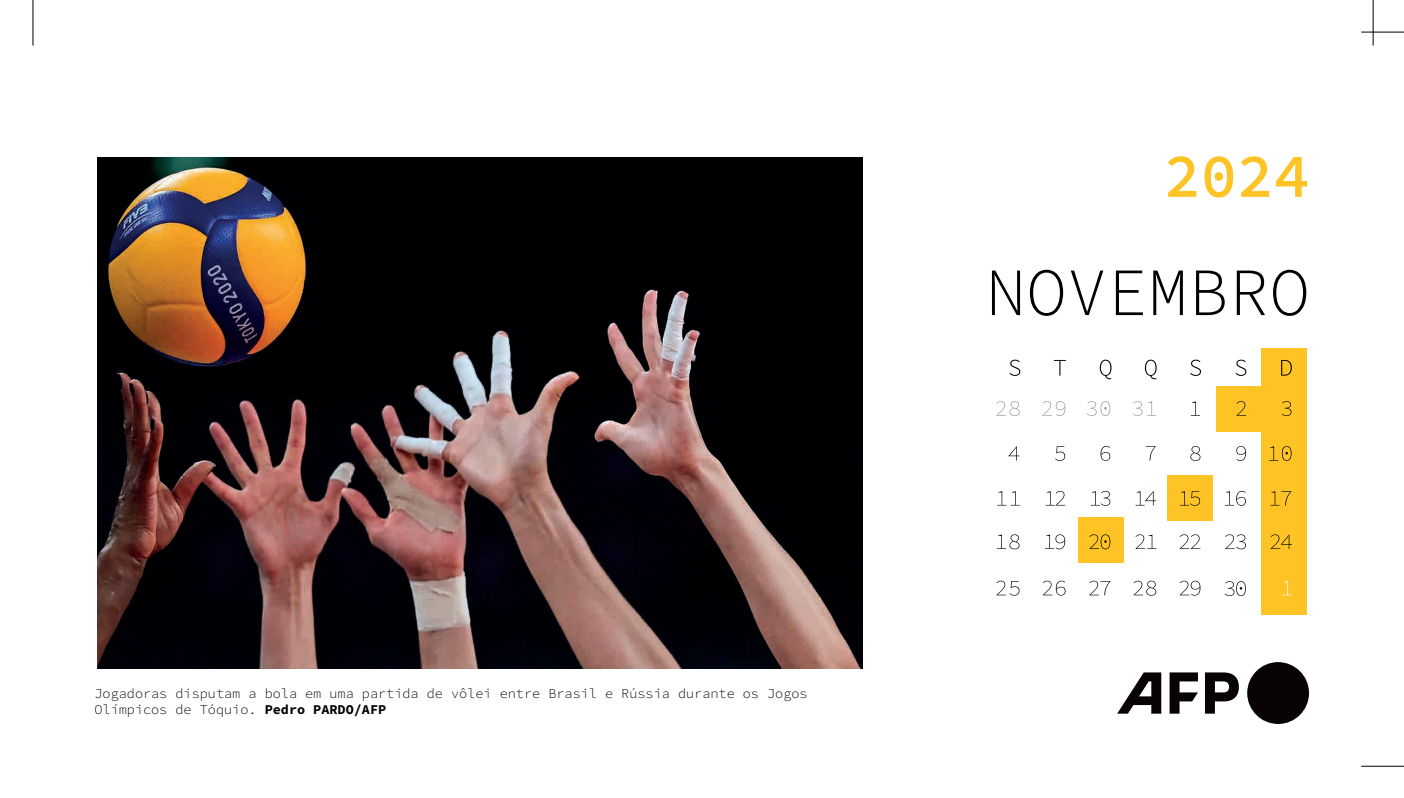
<style>
.page{position:relative;width:1404px;height:798px;background:#fff}
.page>*{position:absolute;margin:0;border:0;box-sizing:border-box;transform-origin:0 0}
.t1{font:300 67.5px "Source Code Pro";color:#000001}
.t2{font:600 60.75px "Source Code Pro";color:#fec425}
.t3{font:300 13.5px/16.2px "Source Code Pro";color:#000001}
.s1{font-weight:700}
</style>
<div class="page">
<img style="left:97px;top:157px;width:765px;height:511px">
<div style="left:1077px;top:517px;width:46px;height:45px;background:#fec425"></div>
<div style="left:1166px;top:475px;width:46px;height:46px;background:#fec425"></div>
<div style="left:1215px;top:386px;width:46px;height:46px;background:#fec425"></div>
<div style="left:1260px;top:348px;width:46px;height:266px;background:#fec425"></div>
<svg style="left:996px;top:401px;width:23px;height:15px"></svg>
<svg style="left:1042px;top:401px;width:23px;height:15px"></svg>
<svg style="left:1087px;top:401px;width:23px;height:15px"></svg>
<svg style="left:1133px;top:401px;width:23px;height:15px"></svg>
<svg style="left:1192px;top:401px;width:4px;height:14px"></svg>
<svg style="left:1236px;top:401px;width:9px;height:14px"></svg>
<svg style="left:1281px;top:401px;width:10px;height:15px"></svg>
<svg style="left:1008px;top:446px;width:11px;height:14px"></svg>
<svg style="left:1055px;top:446px;width:10px;height:14px"></svg>
<svg style="left:1100px;top:446px;width:10px;height:14px"></svg>
<svg style="left:1145px;top:446px;width:10px;height:14px"></svg>
<svg style="left:1190px;top:446px;width:10px;height:14px"></svg>
<svg style="left:1236px;top:446px;width:9px;height:14px"></svg>
<svg style="left:1270px;top:446px;width:21px;height:14px"></svg>
<svg style="left:997px;top:491px;width:22px;height:14px"></svg>
<svg style="left:1046px;top:490px;width:19px;height:15px"></svg>
<svg style="left:1091px;top:490px;width:19px;height:15px"></svg>
<svg style="left:1135px;top:491px;width:20px;height:14px"></svg>
<svg style="left:1180px;top:491px;width:19px;height:14px"></svg>
<svg style="left:1225px;top:491px;width:20px;height:14px"></svg>
<svg style="left:1270px;top:491px;width:21px;height:14px"></svg>
<svg style="left:996px;top:534px;width:23px;height:15px"></svg>
<svg style="left:1045px;top:534px;width:20px;height:15px"></svg>
<svg style="left:1089px;top:534px;width:21px;height:15px"></svg>
<svg style="left:1135px;top:534px;width:21px;height:15px"></svg>
<svg style="left:1179px;top:534px;width:21px;height:15px"></svg>
<svg style="left:1225px;top:534px;width:20px;height:15px"></svg>
<svg style="left:1270px;top:534px;width:21px;height:15px"></svg>
<svg style="left:996px;top:580px;width:23px;height:15px"></svg>
<svg style="left:1043px;top:580px;width:22px;height:15px"></svg>
<svg style="left:1089px;top:580px;width:21px;height:15px"></svg>
<svg style="left:1133px;top:580px;width:23px;height:15px"></svg>
<svg style="left:1179px;top:580px;width:21px;height:15px"></svg>
<svg style="left:1224px;top:581px;width:21px;height:15px"></svg>
<svg style="left:1282px;top:581px;width:9px;height:14px"></svg>
<svg style="left:1009px;top:359px;width:11px;height:17px"></svg>
<svg style="left:1053px;top:360px;width:12px;height:15px"></svg>
<svg style="left:1099px;top:359px;width:12px;height:20px"></svg>
<svg style="left:1144px;top:359px;width:12px;height:20px"></svg>
<svg style="left:1190px;top:359px;width:10px;height:17px"></svg>
<svg style="left:1235px;top:359px;width:11px;height:17px"></svg>
<svg style="left:1281px;top:360px;width:10px;height:15px"></svg>
<svg style="left:1117px;top:662px;width:191px;height:61px"></svg>
<hr style="left:33px;top:0;width:1px;height:46px;background:#000">
<hr style="left:1372px;top:0;width:1px;height:46px;background:#000">
<hr style="left:1360px;top:32px;width:43px;height:1px;background:#000">
<hr style="left:1360px;top:765px;width:43px;height:1px;background:#000">
<p class="t3" style="left:94px;top:685px;width:714px">Jogadoras disputam a bola em uma partida de vôlei entre Brasil e Rússia durante os Jogos<br>Olímpicos de Tóquio. <span class="s1">Pedro PARDO/AFP</span></p>
<h2 class="t2" style="left:1163px;top:132px;width:147px">2024</h2>
<h1 class="t1" style="left:985px;top:243px;width:325px">NOVEMBRO</h1>
</div>
